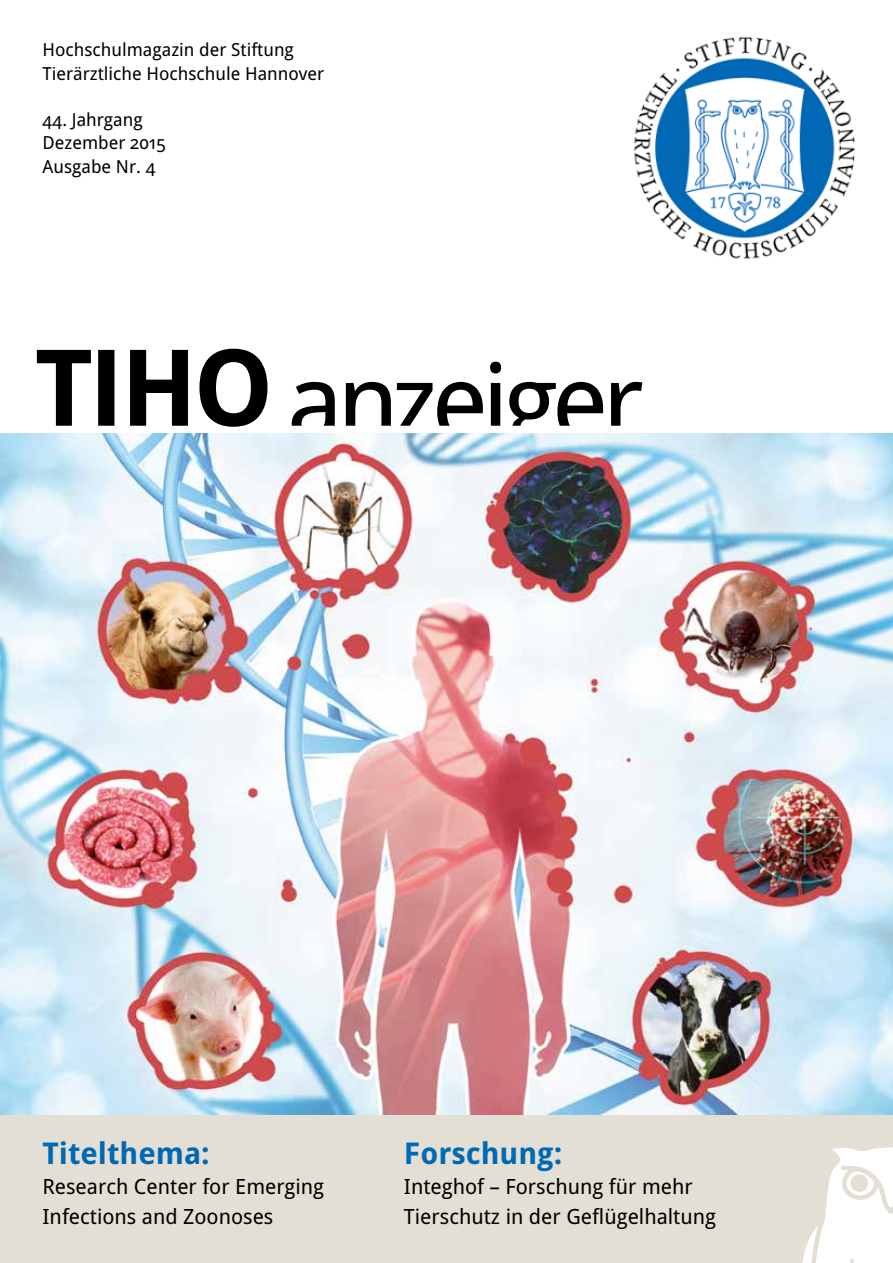
<style>
.page{position:relative;width:893px;height:1263px;background:#fff}
.page>*{position:absolute;margin:0;border:0;box-sizing:border-box;transform-origin:0 0}
.t1{font:700 30px "Droid Sans Pro";color:#0069b4}
.t2{font:21px/30px "Droid Sans Pro";color:#000}
.t3{font:18px/23.2px "Droid Sans Pro";color:#000}
</style>
<div class="page">
<div style="left:0;top:1114px;width:893px;height:149px;background:#e3dfd5"></div>
<svg style="left:802px;top:1147px;width:91px;height:116px"></svg>
<svg style="left:37px;top:349px;width:605px;height:78px"></svg>
<img style="left:634px;top:36px;width:221px;height:224px">
<img style="left:0;top:434px;width:893px;height:680px">
<p class="t3" style="left:43px;top:38px;width:283px">Hochschulmagazin der Stiftung<br>Tierärztliche Hochschule Hannover</p>
<p class="t3" style="left:43px;top:107px;width:125px">44. Jahrgang<br>Dezember 2015<br>Ausgabe Nr. 4</p>
<p class="t1" style="left:43px;top:1132px;width:169px">Titelthema:</p>
<p class="t2" style="left:43px;top:1171px;width:283px">Research Center for Emerging<br>Infections and Zoonoses</p>
<p class="t1" style="left:404px;top:1132px;width:160px">Forschung:</p>
<p class="t2" style="left:404px;top:1171px;width:314px">Integhof – Forschung für mehr<br>Tierschutz in der Geflügelhaltung</p>
</div>
